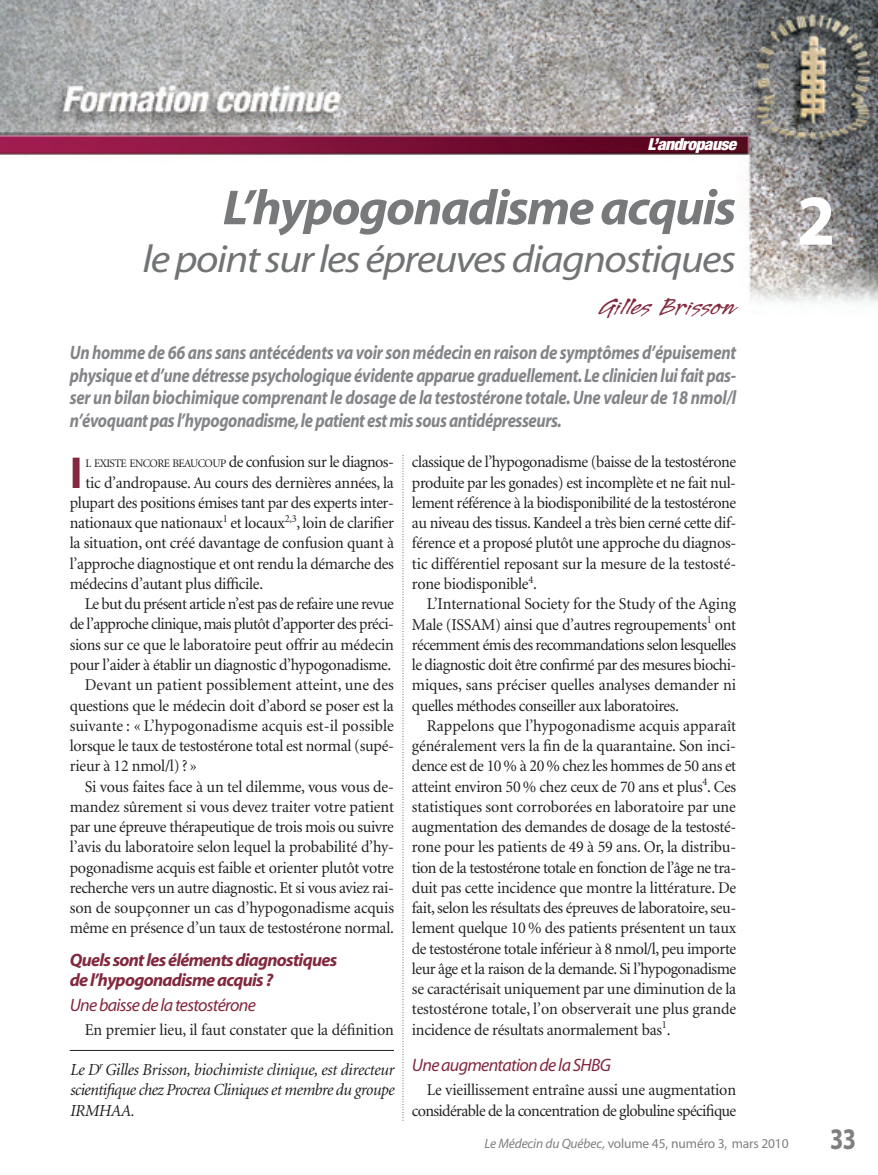
<style>
.page{position:relative;width:878px;height:1175px;background:#fff}
.page>*{position:absolute;margin:0;border:0;box-sizing:border-box;transform-origin:0 0}
.t1{font:700 72px "Myriad";color:#fff}
.t2{font:italic 700 49.5px "Myriad";letter-spacing:-.035em;color:#77797b;scale:1.05 1}
.t3{font:700 45px "Myriad";color:#82293f}
.t4{font:italic 39px "Myriad";letter-spacing:-.035em;color:#717375;scale:1.1 1}
.t5{font:700 30px "Myriad";color:#7d7f81;scale:.8 1}
.t6{font:27px "Legault Std";color:#82293f;scale:1.2 1}
.t7{font:italic 700 19.5px/22.5px "Myriad";letter-spacing:-.025em;color:#838588;text-align:justify;scale:.85 1}
.t8{font:italic 700 18px/20.2px "Myriad";letter-spacing:-.04em;color:#82293f}
.t9{font:italic 18px "Myriad";letter-spacing:-.04em;color:#82293f}
.t10{font:italic 16.8px/20.2px "Minion";letter-spacing:-.035em;color:#231f20;text-align:justify}
.t11{font:16.5px/20.2px "Minion";letter-spacing:-.015em;color:#231f20;text-align:justify}
.t12{font:16.5px "Minion";letter-spacing:-.035em;color:#231f20}
.t13{font:16.5px "Minion";letter-spacing:.005em;color:#231f20}
.t14{font:16.5px "Minion";letter-spacing:-.04em;color:#231f20}
.t15{font:italic 900 condensed 16.5px "Helvetica Neue";color:#fff;scale:1.05 1}
.t16{font:13.5px "Myriad";letter-spacing:-.01em;color:#7d7f81}
.s1{font-size:11.55px}
.s2{font-style:italic}
</style>
<div class="page">
<img style="left:0;top:0;width:878px;height:304px">
<hr style="left:70px;top:1050px;width:324px;height:1px;background:#231f20">
<svg style="left:402px;top:455px;width:1px;height:665px"></svg>
<p class="t15" style="left:647px;top:138px;width:89px">L’andropause</p>
<h2 class="t2" style="left:223px;top:189px;width:490px">L’hypogonadisme acquis</h2>
<h3 class="t4" style="left:143px;top:244px;width:541px">le point sur les épreuves diagnostiques</h3>
<h3 class="t6" style="left:599px;top:289px;width:115px">Gilles Brisson</h3>
<p class="t7" style="left:70px;top:343px;width:785px">Un homme de 66 ans sans antécédents va voir son médecin en raison de symptômes d’épuisement physique et d’une détresse psychologique évidente apparue graduellement. Le clinicien lui fait pas&shy;ser un bilan biochimique comprenant le dosage de la testostérone totale. Une valeur de 18 nmol/l n’évoquant pas l’hypogonadisme,le patient est mis sous antidépresseurs.</p>
<h3 class="t3" style="left:70px;top:456px;width:14px">I</h3>
<p class="t12" style="left:86px;top:456px;width:310px"><span class="s1">L EXISTE ENCORE BEAUCOUP</span> de confusion sur le diagnos-</p>
<p class="t11" style="left:85px;top:473px;width:310px">tic d’andropause. Au cours des dernières années, la</p>
<p class="t11" style="left:70px;top:494px;width:325px">plupart des positions émises tant par des experts inter-</p>
<p class="t11" style="left:70px;top:514px;width:326px">nationaux que nationaux<sup>1</sup> et locaux<sup>2,3</sup>, loin de clarifier</p>
<p class="t11" style="left:70px;top:534px;width:326px">la situation, ont créé davantage de confusion quant à</p>
<p class="t11" style="left:70px;top:554px;width:326px">l’approche diagnostique et ont rendu la démarche des</p>
<p class="t11" style="left:70px;top:575px;width:195px">médecins d’autant plus difficile.</p>
<p class="t12" style="left:85px;top:597px;width:310px">Le but du présent article n’est pas de refaire une revue</p>
<p class="t14" style="left:70px;top:618px;width:326px">de l’approche clinique,mais plutôt d’apporter des préci-</p>
<p class="t11" style="left:70px;top:635px;width:325px">sions sur ce que le laboratoire peut offrir au médecin</p>
<p class="t11" style="left:70px;top:656px;width:323px">pour l’aider à établir un diagnostic d’hypogonadisme.</p>
<p class="t13" style="left:85px;top:678px;width:310px">Devant un patient possiblement atteint, une des</p>
<p class="t11" style="left:70px;top:696px;width:325px">questions que le médecin doit d’abord se poser est la</p>
<p class="t13" style="left:70px;top:719px;width:326px">suivante : « L’hypogonadisme acquis est-il possible</p>
<p class="t11" style="left:70px;top:737px;width:326px">lorsque le taux de testostérone total est normal (supé-</p>
<p class="t11" style="left:70px;top:757px;width:129px">rieur à 12 nmol/l) ? »</p>
<p class="t11" style="left:85px;top:777px;width:311px">Si vous faites face à un tel dilemme, vous vous de-</p>
<p class="t11" style="left:70px;top:797px;width:326px">mandez sûrement si vous devez traiter votre patient</p>
<p class="t11" style="left:70px;top:818px;width:326px">par une épreuve thérapeutique de trois mois ou suivre</p>
<p class="t11" style="left:70px;top:838px;width:325px">l’avis du laboratoire selon lequel la probabilité d’hy-</p>
<p class="t11" style="left:70px;top:858px;width:326px">pogonadisme acquis est faible et orienter plutôt votre</p>
<p class="t11" style="left:70px;top:878px;width:325px">recherche vers un autre diagnostic. Et si vous aviez rai-</p>
<p class="t11" style="left:70px;top:899px;width:326px">son de soupçonner un cas d’hypogonadisme acquis</p>
<p class="t11" style="left:70px;top:919px;width:326px">même en présence d’un taux de testostérone normal.</p>
<p class="t8" style="left:70px;top:951px;width:269px">Quels sont les éléments diagnostiques de l’hypogonadisme acquis ?</p>
<p class="t9" style="left:70px;top:997px;width:188px">Une baisse de la testostérone</p>
<p class="t11" style="left:85px;top:1020px;width:310px">En premier lieu, il faut constater que la définition</p>
<p class="t10" style="left:70px;top:1061px;width:326px">Le D<sup>r</sup> Gilles Brisson, biochimiste clinique, est directeur scientifique chez Procrea Cliniques et membre du groupe IRMHAA.</p>
<p class="t11" style="left:412px;top:453px;width:326px">classique de l’hypogonadisme (baisse de la testostérone produite par les gonades) est incomplète et ne fait nul&shy;lement référence à la biodisponibilité de la testostérone au niveau des tissus. Kandeel a très bien cerné cette dif&shy;férence et a proposé plutôt une approche du diagnos&shy;tic différentiel reposant sur la mesure de la testosté&shy;rone biodisponible<sup>4</sup>.</p>
<p class="t11" style="left:412px;top:595px;width:326px;text-indent:15px">L’International Society for the Study of the Aging Male (ISSAM) ainsi que d’autres regroupements<sup>1</sup> ont récemment émis des recommandations selon lesquelles le diagnostic doit être confirmé par des mesures biochi&shy;miques, sans préciser quelles analyses demander ni quelles méthodes conseiller aux laboratoires.</p>
<p class="t11" style="left:412px;top:716px;width:326px;text-indent:15px">Rappelons que l’hypogonadisme acquis apparaît généralement vers la fin de la quarantaine. Son inci&shy;dence est de 10 % à 20 % chez les hommes de 50 ans et atteint environ 50 % chez ceux de 70 ans et plus<sup>4</sup>. Ces statistiques sont corroborées en laboratoire par une augmentation des demandes de dosage de la testosté&shy;rone pour les patients de 49 à 59 ans. Or, la distribu&shy;tion de la testostérone totale en fonction de l’âge ne tra&shy;duit pas cette incidence que montre la littérature. De fait, selon les résultats des épreuves de laboratoire, seu&shy;lement quelque 10 % des patients présentent un taux de testostérone totale inférieur à 8 nmol/l, peu importe leur âge et la raison de la demande. Si l’hypogonadisme se caractérisait uniquement par une diminution de la testostérone totale, l’on observerait une plus grande incidence de résultats anormalement bas<sup>1</sup>.</p>
<p class="t9" style="left:412px;top:1057px;width:200px">Une augmentation de la SHBG</p>
<p class="t11" style="left:412px;top:1081px;width:326px;text-align:right">Le vieillissement entraîne aussi une augmentation considérable de la concentration de globuline spécifique</p>
<p class="t16" style="left:484px;top:1138px;width:306px"><span class="s2">Le Médecin du Québec,</span> volume 45, numéro 3, mars 2010</p>
<h1 class="t1" style="left:796px;top:193px;width:40px">2</h1>
<h3 class="t5" style="left:830px;top:1127px;width:34px">33</h3>
</div>
